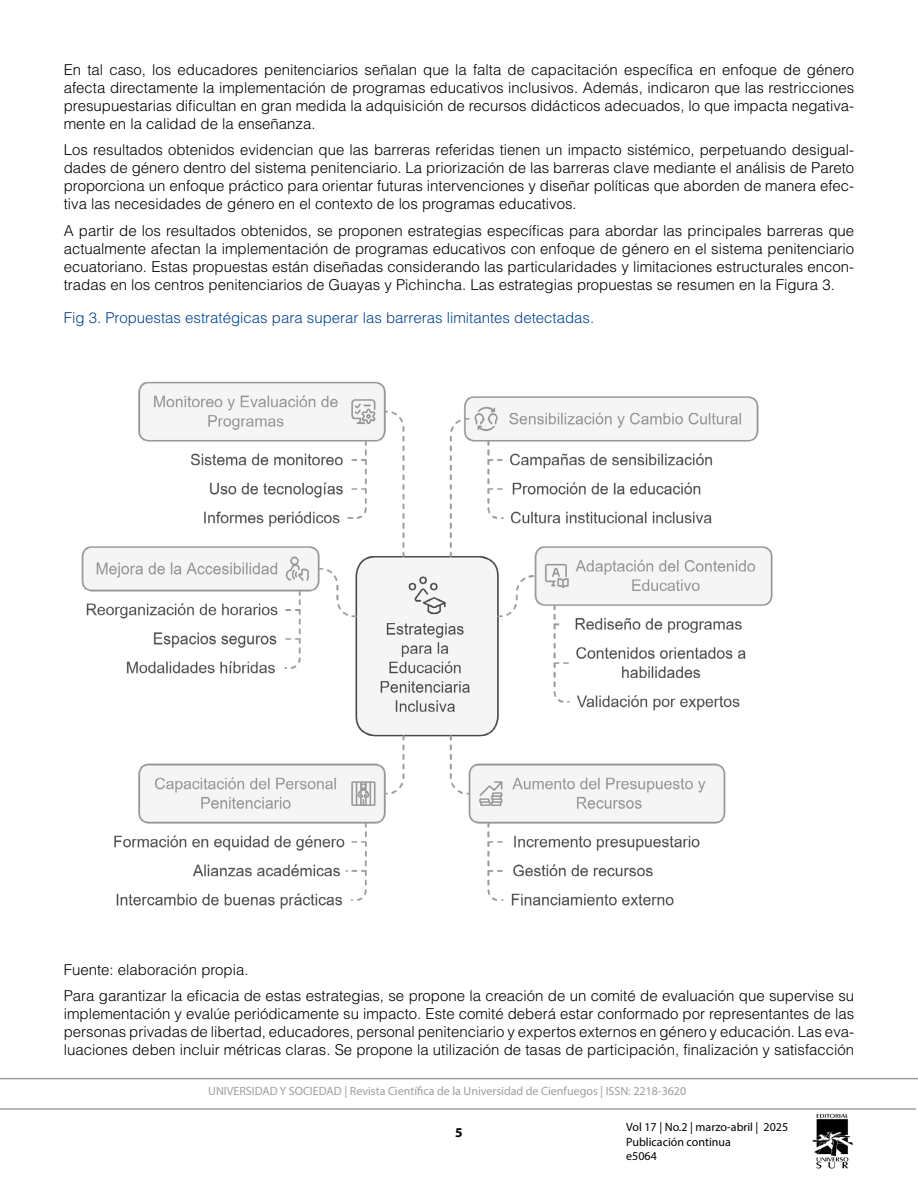
<style>
.page{position:relative;width:918px;height:1188px;background:#fff}
.page>*{position:absolute;margin:0;border:0;box-sizing:border-box;transform-origin:0 0}
.t1{font:300 15px/18px "Helvetica LT Std";color:#000;text-align:justify}
.t2{font:300 15px "Helvetica LT Std";color:#004494}
.t3{font:700 13.5px "Myriad Pro";color:#000}
.t4{font:12px "Myriad Pro";color:#9c9e9f}
.t5{font:12px/14.4px "Myriad Pro";color:#000}
</style>
<div class="page">
<hr style="left:0;top:1108px;width:916px;height:2px;background:#9c9e9f">
<img style="left:812px;top:1113px;width:41px;height:56px">
<hr style="left:0;top:1078px;width:918px;height:1px;background:#9c9e9f">
<img style="left:81px;top:381px;width:692px;height:528px">
<p class="t1" style="left:64px;top:60px;width:792px">En tal caso, los educadores penitenciarios señalan que la falta de capacitación específica en enfoque de género afecta directamente la implementación de programas educativos inclusivos. Además, indicaron que las restricciones presupuestarias dificultan en gran medida la adquisición de recursos didácticos adecuados, lo que impacta negativa&shy;mente en la calidad de la enseñanza.</p>
<p class="t1" style="left:64px;top:141px;width:792px">Los resultados obtenidos evidencian que las barreras referidas tienen un impacto sistémico, perpetuando desigual&shy;dades de género dentro del sistema penitenciario. La priorización de las barreras clave mediante el análisis de Pareto proporciona un enfoque práctico para orientar futuras intervenciones y diseñar políticas que aborden de manera efec&shy;tiva las necesidades de género en el contexto de los programas educativos.</p>
<p class="t1" style="left:64px;top:221px;width:792px">A partir de los resultados obtenidos, se proponen estrategias específicas para abordar las principales barreras que actualmente afectan la implementación de programas educativos con enfoque de género en el sistema penitenciario ecuatoriano. Estas propuestas están diseñadas considerando las particularidades y limitaciones estructurales encon&shy;tradas en los centros penitenciarios de Guayas y Pichincha. Las estrategias propuestas se resumen en la Figura 3.</p>
<p class="t2" style="left:64px;top:308px;width:532px">Fig 3. Propuestas estratégicas para superar las barreras limitantes detectadas.</p>
<p class="t1" style="left:64px;top:956px;width:792px;line-height:26.5px">Fuente: elaboración propia.<br>Para garantizar la eficacia de estas estrategias, se propone la creación de un comité de evaluación que supervise su</p>
<p class="t1" style="left:64px;top:1005px;width:792px">implementación y evalúe periódicamente su impacto. Este comité deberá estar conformado por representantes de las personas privadas de libertad, educadores, personal penitenciario y expertos externos en género y educación. Las eva&shy;luaciones deben incluir métricas claras. Se propone la utilización de tasas de participación, finalización y satisfacción</p>
<p class="t4" style="left:208px;top:1083px;width:479px">UNIVERSIDAD Y SOCIEDAD | Revista Científica de la Universidad de Cienfuegos | ISSN: 2218-3620</p>
<p class="t3" style="left:455px;top:1124px;width:9px">5</p>
<p class="t5" style="left:626px;top:1120px;width:163px">Vol 17 | No.2 | marzo-abril | 2025<br>Publicación continua<br>e5064</p>
</div>
